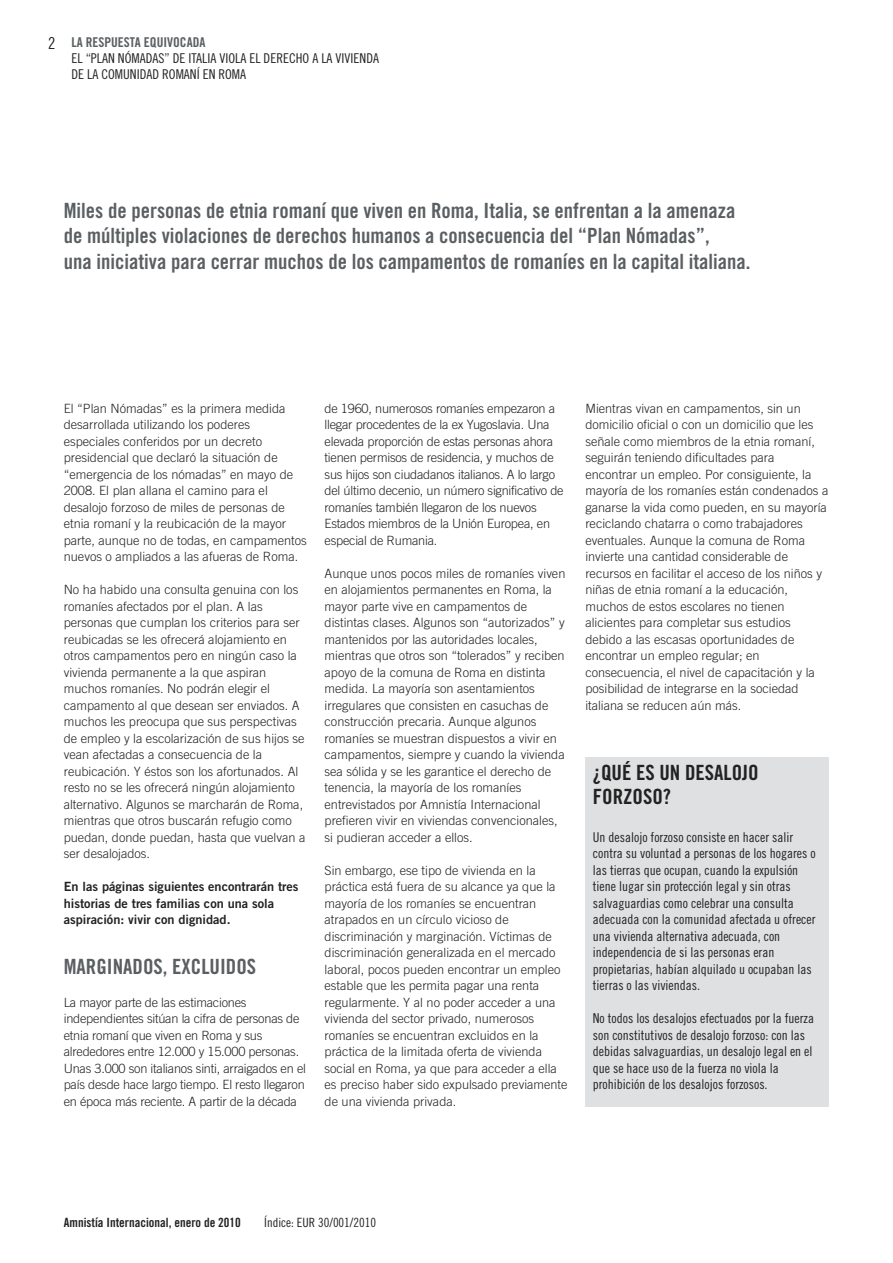
<style>
.page{position:relative;width:893px;height:1263px;background:#fff}
.page>*{position:absolute;margin:0;border:0;box-sizing:border-box;transform-origin:0 0}
.t1{font:21px/25.5px "Amnesty Trade Gothic Bd Cn 20";color:#5a5f62}
.t2{font:21px/24px "Amnesty Trade Gothic Bd Cn 20";color:#222221}
.t3{font:16.5px "Amnesty Trade Gothic Cn 18";color:#222221}
.t4{font:13.5px/16.5px "Amnesty Trade Gothic Cn 18";color:#222221}
.t5{font:13.5px "Amnesty Trade Gothic Bd Cn 20";color:#5a5f62}
.t6{font:300 12.75px/16.5px "Amnesty Trade Gothic";color:#222221}
.t7{font:12.75px/16.5px "Amnesty Trade Gothic Bd 2";color:#222221}
.t8{font:12.75px "Amnesty Trade Gothic Bd Cn 20";color:#222221}
.t9{font:12.75px "Amnesty Trade Gothic Cn 18";color:#222221}
</style>
<div class="page">
<div style="left:585px;top:757px;width:244px;height:350px;background:#dee0e2"></div>
<p class="t3" style="left:48px;top:33px;width:9px">2</p>
<p class="t5" style="left:71px;top:34px;width:135px">LA RESPUESTA EQUIVOCADA</p>
<p class="t4" style="left:71px;top:50px;width:309px">EL “PLAN NÓMADAS” DE ITALIA VIOLA EL DERECHO A LA VIVIENDA<br>DE LA COMUNIDAD ROMANÍ EN ROMA</p>
<p class="t1" style="left:64px;top:197px;width:688px">Miles de personas de etnia romaní que viven en Roma, Italia, se enfrentan a la amenaza de múltiples violaciones de derechos humanos a consecuencia del “Plan Nómadas”,<br>una iniciativa para cerrar muchos de los campamentos de romaníes en la capital italiana.</p>
<p class="t6" style="left:64px;top:400px;width:245px">El “Plan Nómadas” es la primera medida desarrollada utilizando los poderes especiales conferidos por un decreto presidencial que declaró la situación de “emergencia de los nómadas” en mayo de 2008. El plan allana el camino para el desalojo forzoso de miles de personas de etnia romaní y la reubicación de la mayor parte, aunque no de todas, en campamentos nuevos o ampliados a las afueras de Roma.</p>
<p class="t6" style="left:64px;top:581px;width:243px">No ha habido una consulta genuina con los romaníes afectados por el plan. A las personas que cumplan los criterios para ser reubicadas se les ofrecerá alojamiento en otros campamentos pero en ningún caso la vivienda permanente a la que aspiran muchos romaníes. No podrán elegir el campamento al que desean ser enviados. A muchos les preocupa que sus perspectivas de empleo y la escolarización de sus hijos se vean afectadas a consecuencia de la reubicación. Y éstos son los afortunados. Al resto no se les ofrecerá ningún alojamiento alternativo. Algunos se marcharán de Roma, mientras que otros buscarán refugio como puedan, donde puedan, hasta que vuelvan a ser desalojados.</p>
<p class="t7" style="left:64px;top:878px;width:236px">En las páginas siguientes encontrarán tres historias de tres familias con una sola aspiración: vivir con dignidad.</p>
<h1 class="t1" style="left:64px;top:953px;width:194px">MARGINADOS, EXCLUIDOS</h1>
<p class="t6" style="left:64px;top:994px;width:244px">La mayor parte de las estimaciones independientes sitúan la cifra de personas de etnia romaní que viven en Roma y sus alrededores entre 12.000 y 15.000 personas.<br>Unas 3.000 son italianos sinti, arraigados en el país desde hace largo tiempo. El resto llegaron en época más reciente. A partir de la década</p>
<p class="t6" style="left:325px;top:400px;width:241px">de 1960, numerosos romaníes empezaron a llegar procedentes de la ex Yugoslavia. Una elevada proporción de estas personas ahora tienen permisos de residencia, y muchos de sus hijos son ciudadanos italianos. A lo largo del último decenio, un número significativo de romaníes también llegaron de los nuevos Estados miembros de la Unión Europea, en especial de Rumania.</p>
<p class="t6" style="left:325px;top:565px;width:242px">Aunque unos pocos miles de romaníes viven en alojamientos permanentes en Roma, la mayor parte vive en campamentos de distintas clases. Algunos son “autorizados” y mantenidos por las autoridades locales, mientras que otros son “tolerados” y reciben apoyo de la comuna de Roma en distinta medida. La mayoría son asentamientos irregulares que consisten en casuchas de construcción precaria. Aunque algunos romaníes se muestran dispuestos a vivir en campamentos, siempre y cuando la vivienda sea sólida y se les garantice el derecho de tenencia, la mayoría de los romaníes entrevistados por Amnistía Internacional prefieren vivir en viviendas convencionales, si pudieran acceder a ellos.</p>
<p class="t6" style="left:325px;top:862px;width:244px">Sin embargo, ese tipo de vivienda en la práctica está fuera de su alcance ya que la mayoría de los romaníes se encuentran atrapados en un círculo vicioso de discriminación y marginación. Víctimas de discriminación generalizada en el mercado laboral, pocos pueden encontrar un empleo estable que les permita pagar una renta regularmente. Y al no poder acceder a una vivienda del sector privado, numerosos romaníes se encuentran excluidos en la práctica de la limitada oferta de vivienda social en Roma, ya que para acceder a ella es preciso haber sido expulsado previamente de una vivienda privada.</p>
<p class="t6" style="left:585px;top:400px;width:244px">Mientras vivan en campamentos, sin un domicilio oficial o con un domicilio que les señale como miembros de la etnia romaní, seguirán teniendo dificultades para encontrar un empleo. Por consiguiente, la mayoría de los romaníes están condenados a ganarse la vida como pueden, en su mayoría reciclando chatarra o como trabajadores eventuales. Aunque la comuna de Roma invierte una cantidad considerable de recursos en facilitar el acceso de los niños y niñas de etnia romaní a la educación, muchos de estos escolares no tienen alicientes para completar sus estudios debido a las escasas oportunidades de encontrar un empleo regular; en consecuencia, el nivel de capacitación y la posibilidad de integrarse en la sociedad italiana se reducen aún más.</p>
<h1 class="t2" style="left:593px;top:760px;width:167px">¿QUÉ ES UN DESALOJO<br>FORZOSO?</h1>
<p class="t4" style="left:593px;top:828px;width:224px">Un desalojo forzoso consiste en hacer salir contra su voluntad a personas de los hogares o las tierras que ocupan, cuando la expulsión tiene lugar sin protección legal y sin otras salvaguardias como celebrar una consulta adecuada con la comunidad afectada u ofrecer una vivienda alternativa adecuada, con independencia de si las personas eran propietarias, habían alquilado u ocupaban las tierras o las viviendas.</p>
<p class="t4" style="left:593px;top:1010px;width:223px">No todos los desalojos efectuados por la fuerza son constitutivos de desalojo forzoso: con las debidas salvaguardias, un desalojo legal en el que se hace uso de la fuerza no viola la prohibición de los desalojos forzosos.</p>
<p class="t8" style="left:64px;top:1215px;width:178px">Amnistía Internacional, enero de 2010</p>
<p class="t9" style="left:264px;top:1215px;width:113px">Índice: EUR 30/001/2010</p>
</div>
